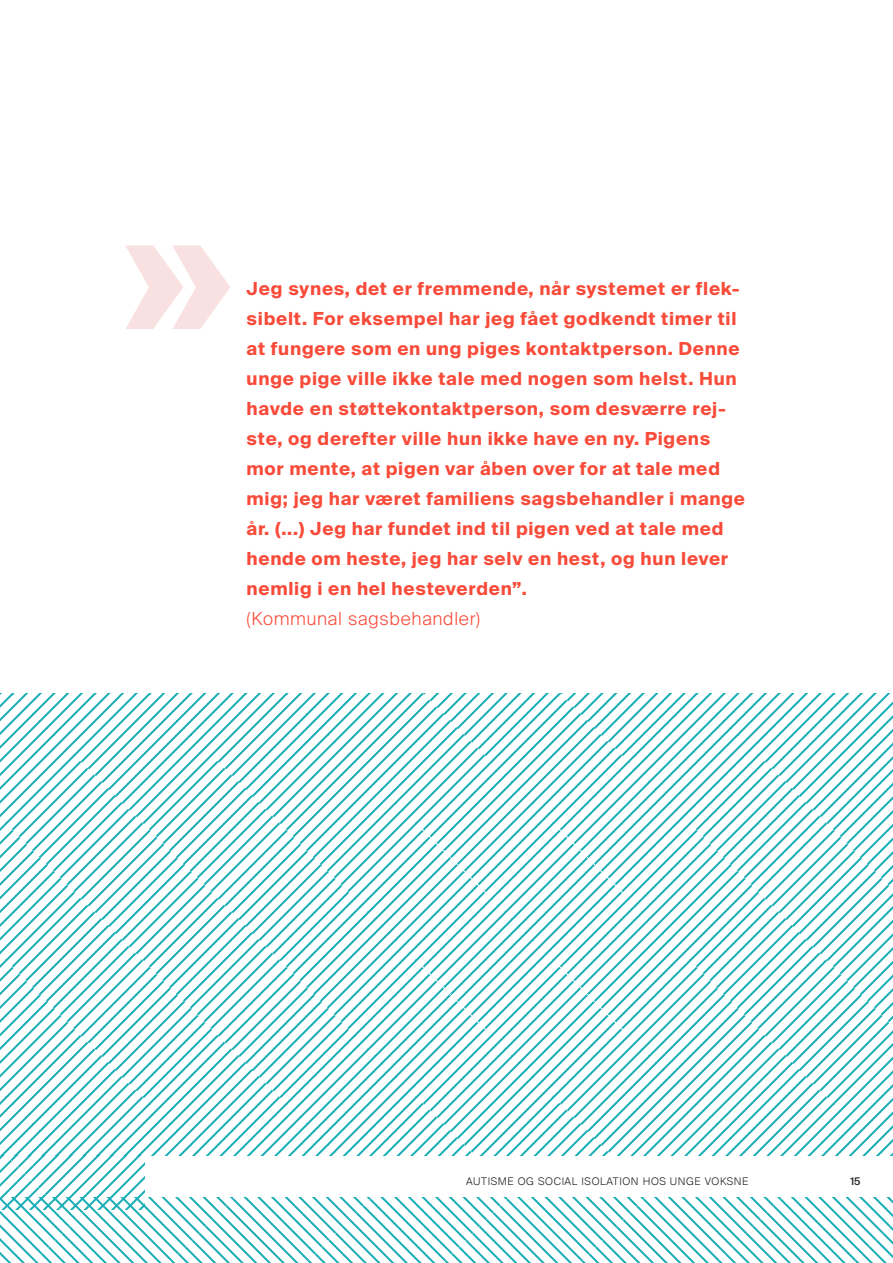
<style>
.page{position:relative;width:893px;height:1263px;background:#fff}
.page>*{position:absolute;margin:0;border:0;box-sizing:border-box;transform-origin:0 0}
.t1{font:700 180px "Suisse Intl";color:#f8e1e0}
.t2{font:700 18px/30px "Suisse Intl";letter-spacing:.04em;color:#f94b3a}
.t3{font:300 18px "Suisse Intl";letter-spacing:.04em;color:#f94b3a}
.t4{font:300 10.5px "Suisse Intl";letter-spacing:.06em;color:#231f20}
.t5{font:500 10.5px "Suisse Intl";color:#231f20}
</style>
<div class="page">
<svg style="left:0;top:1156px;width:145px;height:42px"></svg>
<svg style="left:0;top:1198px;width:893px;height:65px"></svg>
<svg style="left:0;top:694px;width:893px;height:462px"></svg>
<h1 class="t1" style="left:122px;top:169px;width:112px">»</h1>
<p class="t2" style="left:247px;top:273px;width:500px">Jeg synes, det er fremmende, når systemet er flek&shy;sibelt. For eksempel har jeg fået godkendt timer til at fungere som en ung piges kontaktperson. Denne unge pige ville ikke tale med nogen som helst. Hun havde en støttekontaktperson, som desværre rej&shy;ste, og derefter ville hun ikke have en ny. Pigens mor mente, at pigen var åben over for at tale med mig; jeg har været familiens sagsbehandler i mange år. (...) Jeg har fundet ind til pigen ved at tale med hende om heste, jeg har selv en hest, og hun lever nemlig i en hel hesteverden”.</p>
<p class="t3" style="left:247px;top:608px;width:235px">(Kommunal sagsbehandler)</p>
<p class="t4" style="left:466px;top:1175px;width:284px">AUTISME OG SOCIAL ISOLATION HOS UNGE VOKSNE</p>
<p class="t5" style="left:850px;top:1175px;width:12px">15</p>
</div>
